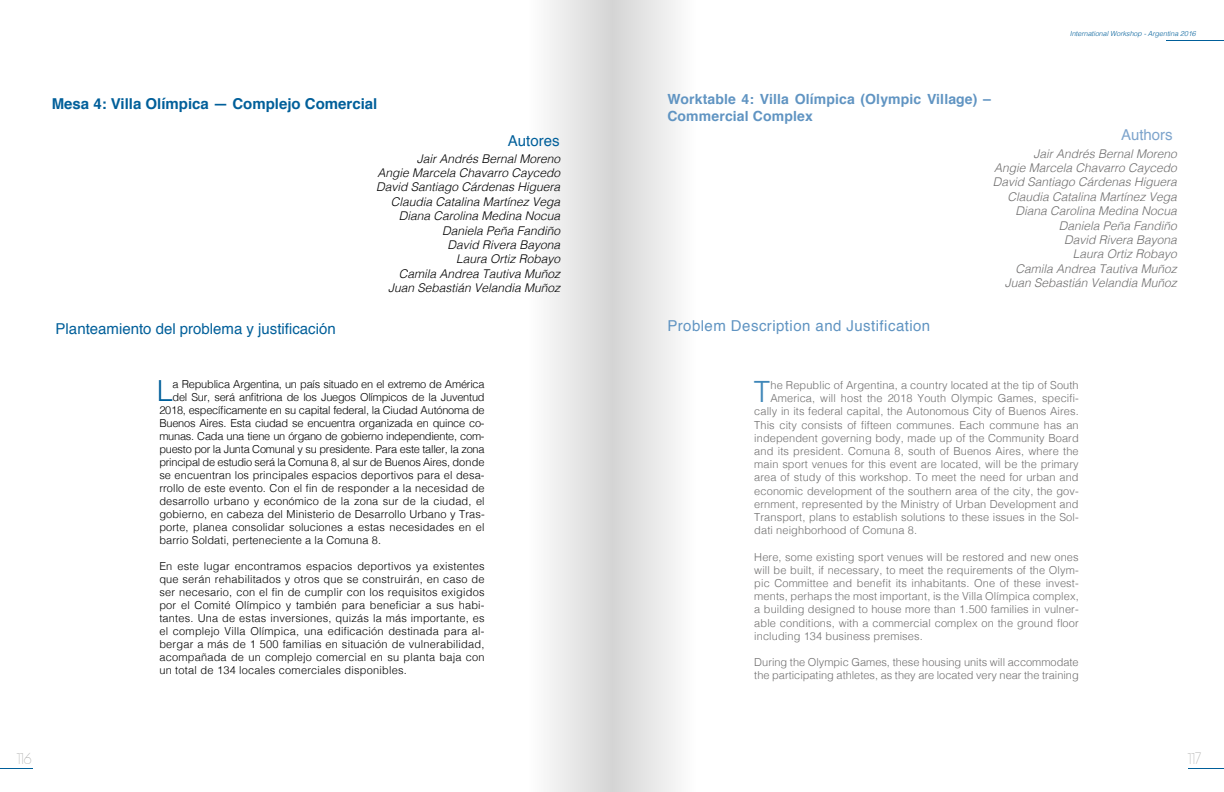
<style>
.page{position:relative;width:1224px;height:792px;background:#fff}
.page>*{position:absolute;margin:0;border:0;box-sizing:border-box;transform-origin:0 0}
.t1{font:300 29.3px "Helvetica";color:#3e86b8}
.t2{font:300 29.1px "Helvetica";color:#005f9a}
.t3{font:15px "Helvetica";color:#005f9a}
.t4{font:700 15px "Helvetica";color:#005f9a}
.t5{font:15px "Helvetica";letter-spacing:.03em;color:#6094c2}
.t6{font:15px "Helvetica";color:#7da4cc}
.t7{font:700 14px/16.8px "Helvetica";letter-spacing:.01em;color:#6094c2}
.t8{font:italic 300 12px/14.4px "Helvetica";color:#000;text-align:right}
.t9{font:italic 300 12px/14.4px "Helvetica";color:#706f6f;text-align:right}
.t10{font:12px "Arual";color:#9d9d9c}
.t11{font:300 11px/13.2px "Helvetica";letter-spacing:.01em;color:#706f6f;text-align:justify}
.t12{font:300 11px/13px "Helvetica";letter-spacing:-.02em;color:#000;text-align:justify}
.t13{font:300 11px "Helvetica";letter-spacing:.01em;color:#000}
.t14{font:italic 300 7px "Helvetica";color:#005f9a}
</style>
<div class="page">
<hr style="left:0;top:768px;width:33px;height:1px;background:#005f9a">
<hr style="left:1188px;top:768px;width:36px;height:1px;background:#005f9a">
<hr style="left:1166px;top:40px;width:58px;height:1px;background:#005f9a">
<div style="left:527px;top:0;width:85px;height:792px;background:linear-gradient(to right,#fff,#d5d5d5)"></div>
<div style="left:612px;top:0;width:85px;height:792px;background:linear-gradient(to right,#d4d4d4,#fff)"></div>
<p class="t14" style="left:1070px;top:28px;width:128px">International Workshop - Argentina 2016</p>
<h3 class="t4" style="left:52px;top:91px;width:327px">Mesa 4: Villa Olímpica — Complejo Comercial</h3>
<p class="t7" style="left:667px;top:91px;width:325px">Worktable 4: Villa Olímpica (Olympic Village) –<br>Commercial Complex</p>
<h3 class="t3" style="left:508px;top:129px;width:53px">Autores</h3>
<h3 class="t6" style="left:1121px;top:123px;width:53px">Authors</h3>
<p class="t8" style="left:376px;top:150px;width:186px">Jair Andrés Bernal Moreno<br>Angie Marcela Chavarro Caycedo<br>David Santiago Cárdenas Higuera<br>Claudia Catalina Martínez Vega<br>Diana Carolina Medina Nocua<br>Daniela Peña Fandiño<br>David Rivera Bayona<br>Laura Ortiz Robayo<br>Camila Andrea Tautiva Muñoz<br>Juan Sebastián Velandia Muñoz</p>
<p class="t9" style="left:993px;top:145px;width:186px">Jair Andrés Bernal Moreno<br>Angie Marcela Chavarro Caycedo<br>David Santiago Cárdenas Higuera<br>Claudia Catalina Martínez Vega<br>Diana Carolina Medina Nocua<br>Daniela Peña Fandiño<br>David Rivera Bayona<br>Laura Ortiz Robayo<br>Camila Andrea Tautiva Muñoz<br>Juan Sebastián Velandia Muñoz</p>
<h3 class="t3" style="left:56px;top:318px;width:282px">Planteamiento del problema y justificación</h3>
<h3 class="t5" style="left:667px;top:314px;width:264px">Problem Description and Justification</h3>
<h2 class="t2" style="left:157px;top:365px;width:18px">L</h2>
<p class="t12" style="left:173px;top:376px;width:314px">a Republica Argentina, un país situado en el extremo de América</p>
<p class="t12" style="left:173px;top:389px;width:314px">del Sur, será anfitriona de los Juegos Olímpicos de la Juventud</p>
<p class="t12" style="left:159px;top:402px;width:327px">2018, específicamente en su capital federal, la Ciudad Autónoma de</p>
<p class="t12" style="left:159px;top:415px;width:327px">Buenos Aires. Esta ciudad se encuentra organizada en quince co-</p>
<p class="t12" style="left:159px;top:428px;width:327px">munas. Cada una tiene un órgano de gobierno independiente, com-</p>
<p class="t12" style="left:159px;top:441px;width:327px">puesto por la Junta Comunal y su presidente. Para este taller, la zona</p>
<p class="t12" style="left:159px;top:454px;width:327px">principal de estudio será la Comuna 8, al sur de Buenos Aires, donde</p>
<p class="t13" style="left:159px;top:465px;width:327px">se encuentran los principales espacios deportivos para el desa-</p>
<p class="t13" style="left:159px;top:478px;width:327px">rrollo de este evento. Con el fin de responder a la necesidad de</p>
<p class="t13" style="left:159px;top:491px;width:327px">desarrollo urbano y económico de la zona sur de la ciudad, el</p>
<p class="t13" style="left:159px;top:504px;width:327px">gobierno, en cabeza del Ministerio de Desarrollo Urbano y Tras-</p>
<p class="t13" style="left:159px;top:517px;width:327px">porte, planea consolidar soluciones a estas necesidades en el</p>
<p class="t13" style="left:159px;top:530px;width:223px">barrio Soldati, perteneciente a la Comuna 8.</p>
<p class="t12" style="left:159px;top:558px;width:327px">En este lugar encontramos espacios deportivos ya existentes que serán rehabilitados y otros que se construirán, en caso de ser necesario, con el fin de cumplir con los requisitos exigidos por el Comité Olímpico y también para beneficiar a sus habi&shy;tantes. Una de estas inversiones, quizás la más importante, es el complejo Villa Olímpica, una edificación destinada para al&shy;bergar a más de 1 500 familias en situación de vulnerabilidad, acompañada de un complejo comercial en su planta baja con un total de 134 locales comerciales disponibles.</p>
<h1 class="t1" style="left:754px;top:367px;width:18px">T</h1>
<p class="t11" style="left:770px;top:378px;width:310px">he Republic of Argentina, a country located at the tip of South</p>
<p class="t11" style="left:770px;top:391px;width:310px">America, will host the 2018 Youth Olympic Games, specifi-</p>
<p class="t11" style="left:754px;top:404px;width:326px">cally in its federal capital, the Autonomous City of Buenos Aires.</p>
<p class="t11" style="left:754px;top:417px;width:326px">This city consists of fifteen communes. Each commune has an</p>
<p class="t11" style="left:754px;top:430px;width:326px">independent governing body, made up of the Community Board</p>
<p class="t11" style="left:754px;top:444px;width:326px">and its president. Comuna 8, south of Buenos Aires, where the</p>
<p class="t11" style="left:754px;top:457px;width:326px">main sport venues for this event are located, will be the primary</p>
<p class="t11" style="left:754px;top:470px;width:326px">area of study of this workshop. To meet the need for urban and</p>
<p class="t11" style="left:754px;top:483px;width:326px">economic development of the southern area of the city, the gov-</p>
<p class="t11" style="left:754px;top:496px;width:326px">ernment, represented by the Ministry of Urban Development and</p>
<p class="t11" style="left:754px;top:510px;width:326px">Transport, plans to establish solutions to these issues in the Sol-</p>
<p class="t11" style="left:754px;top:523px;width:164px">dati neighborhood of Comuna 8.</p>
<p class="t11" style="left:754px;top:549px;width:326px">Here, some existing sport venues will be restored and new ones will be built, if necessary, to meet the requirements of the Olym&shy;pic Committee and benefit its inhabitants. One of these invest&shy;ments, perhaps the most important, is the Villa Olímpica complex, a building designed to house more than 1.500 families in vulner&shy;able conditions, with a commercial complex on the ground floor including 134 business premises.</p>
<p class="t11" style="left:754px;top:655px;width:326px">During the Olympic Games, these housing units will accommodate the participating athletes, as they are located very near the training</p>
<p class="t10" style="left:17px;top:752px;width:17px">116</p>
<p class="t10" style="left:1188px;top:752px;width:15px">117</p>
</div>
